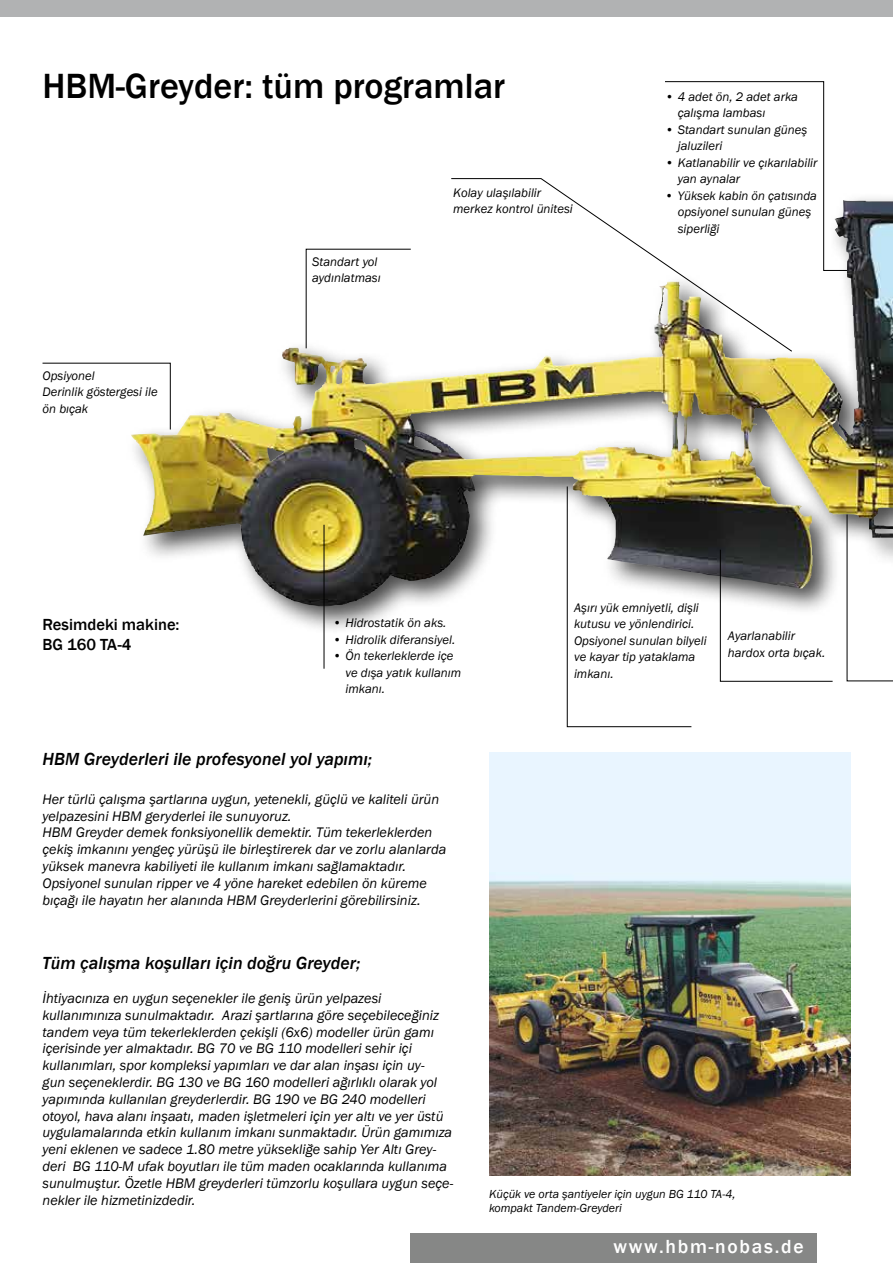
<style>
.page{position:relative;width:893px;height:1263px;background:#fff}
.page>*{position:absolute;margin:0;border:0;box-sizing:border-box;transform-origin:0 0}
.t1{font:500 36px "Franklin Gothic";color:#000}
.t2{font:500 19.5px "Franklin Gothic";letter-spacing:.09em;color:#fff}
.t3{font:italic 500 18px "Franklin Gothic";color:#000}
.t4{font:500 16.5px/19.8px "Franklin Gothic";color:#000}
.t5{font:italic 14.25px/16.8px "Franklin Gothic";color:#000}
.t6{font:italic 12.75px/16.5px "Franklin Gothic";color:#000}
.t7{font:italic 12px/14.4px "Franklin Gothic";color:#000}
</style>
<div class="page">
<div style="left:0;top:0;width:893px;height:17px;background:#b1b2b3"></div>
<div style="left:410px;top:1233px;width:406px;height:30px;background:#868786"></div>
<div style="left:125px;top:193px;width:768px;height:464px;background:#000;opacity:.71"></div>
<img style="left:607px;top:200px;width:252px;height:235px">
<img style="left:489px;top:753px;width:361px;height:422px">
<svg style="left:42px;top:362px;width:129px;height:68px"></svg>
<svg style="left:305px;top:248px;width:106px;height:101px"></svg>
<svg style="left:450px;top:178px;width:343px;height:174px"></svg>
<svg style="left:664px;top:81px;width:184px;height:190px"></svg>
<svg style="left:846px;top:514px;width:47px;height:168px"></svg>
<svg style="left:720px;top:549px;width:113px;height:133px"></svg>
<svg style="left:566px;top:486px;width:126px;height:241px"></svg>
<hr style="left:324px;top:525px;width:1px;height:144px;background:#000">
<h1 class="t1" style="left:43px;top:63px;width:464px">HBM-Greyder: tüm programlar</h1>
<p class="t6" style="left:43px;top:367px;width:117px">Opsiyonel<br>Derinlik göstergesi ile ön bıçak</p>
<p class="t6" style="left:312px;top:253px;width:70px">Standart yol aydınlatması</p>
<p class="t6" style="left:453px;top:185px;width:121px">Kolay ulaşılabilir merkez kontrol ünitesi</p>
<p class="t6" style="left:678px;top:88px;width:122px;text-indent:-13px">• 4 adet ön, 2 adet arka çalışma lambası</p>
<p class="t6" style="left:678px;top:121px;width:131px;text-indent:-13px">• Standart sunulan güneş jaluzileri</p>
<p class="t6" style="left:678px;top:154px;width:141px;text-indent:-13px">• Katlanabilir ve çıkarılabilir yan aynalar</p>
<p class="t6" style="left:678px;top:188px;width:141px;text-indent:-13px">• Yüksek kabin ön çatısında opsiyonel sunulan güneş siperliği</p>
<p class="t4" style="left:43px;top:615px;width:139px">Resimdeki makine:<br>BG 160 TA-4</p>
<p class="t6" style="left:333px;top:615px;width:115px">• Hidrostatik ön aks.</p>
<p class="t6" style="left:333px;top:632px;width:124px">• Hidrolik diferansiyel.</p>
<p class="t6" style="left:345px;top:648px;width:117px;text-indent:-13px">• Ön tekerleklerde içe ve dışa yatık kullanım imkanı.</p>
<p class="t3" style="left:43px;top:748px;width:331px">HBM Greyderleri ile profesyonel yol yapımı;</p>
<p class="t5" style="left:43px;top:791px;width:405px">Her türlü çalışma şartlarına uygun, yetenekli, güçlü ve kaliteli ürün yelpazesini HBM geryderlei ile sunuyoruz.<br>HBM Greyder demek fonksiyonellik demektir. Tüm tekerleklerden çekiş imkanını yengeç yürüşü ile birleştirerek dar ve zorlu alanlarda yüksek manevra kabiliyeti ile kullanım imkanı sağlamaktadır.<br>Opsiyonel sunulan ripper ve 4 yöne hareket edebilen ön küreme bıçağı ile hayatın her alanında HBM Greyderlerini görebilirsiniz.</p>
<p class="t3" style="left:43px;top:952px;width:319px">Tüm çalışma koşulları için doğru Greyder;</p>
<p class="t5" style="left:43px;top:990px;width:412px">İhtiyacınıza en uygun seçenekler ile geniş ürün yelpazesi kullanımınıza sunulmaktadır. Arazi şartlarına göre seçebileceğiniz tandem veya tüm tekerleklerden çekişli (6x6) modeller ürün gamı içerisinde yer almaktadır. BG 70 ve BG 110 modelleri sehir içi kullanımları, spor kompleksi yapımları ve dar alan inşası için uy-<br>gun seçeneklerdir. BG 130 ve BG 160 modelleri ağırlıklı olarak yol yapımında kullanılan greyderlerdir. BG 190 ve BG 240 modelleri otoyol, hava alanı inşaatı, maden işletmeleri için yer altı ve yer üstü uygulamalarında etkin kullanım imkanı sunmaktadır. Ürün gamımıza yeni eklenen ve sadece 1.80 metre yüksekliğe sahip Yer Altı Grey&shy;deri BG 110-M ufak boyutları ile tüm maden ocaklarında kullanıma sunulmuştur. Özetle HBM greyderleri tümzorlu koşullara uygun seçe&shy;nekler ile hizmetinizdedir.</p>
<p class="t6" style="left:574px;top:599px;width:134px">Aşırı yük emniyetli, dişli kutusu ve yönlendirici.<br>Opsiyonel sunulan bilyeli ve kayar tip yataklama imkanı.</p>
<p class="t6" style="left:728px;top:628px;width:99px">Ayarlanabilir hardox orta bıçak.</p>
<p class="t7" style="left:489px;top:1187px;width:248px">Küçük ve orta şantiyeler için uygun BG 110 TA-4, kompakt Tandem-Greyderi</p>
<h2 class="t2" style="left:613px;top:1235px;width:192px">www.hbm-nobas.de</h2>
</div>
